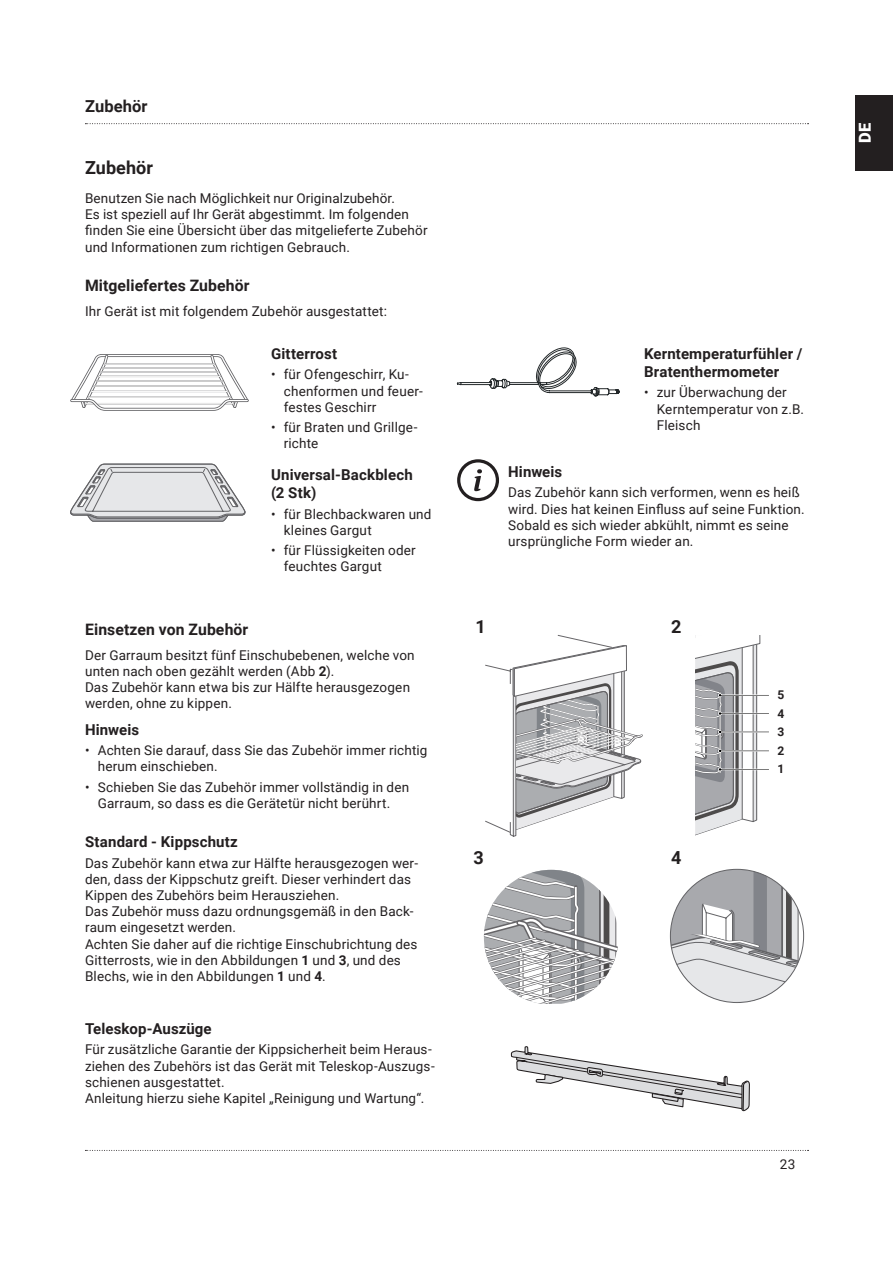
<style>
.page{position:relative;width:893px;height:1263px;background:#fff}
.page>*{position:absolute;margin:0;border:0;box-sizing:border-box;transform-origin:0 0}
.Überschrift_1{font:700 18px "Roboto";color:#231f20}
.t1{font:700 16.5px "Roboto";letter-spacing:.005em;color:#231f20}
.t2{font:900 16.5px "Roboto";color:#fff}
.Überschrift_2{font:700 15.75px "Roboto";letter-spacing:.005em;color:#231f20}
.Überschrift_3{font:700 15px/18px "Roboto";letter-spacing:.01em;color:#231f20}
.t3{font:13.5px/16.2px "Roboto";letter-spacing:.01em;color:#231f20}
.Überschrift_1-2{font:700 12px "Roboto";color:#231f20}
.s1{font-weight:700}
</style>
<div class="page">
<svg style="left:85px;top:1150px;width:723px;height:1px"></svg>
<svg style="left:85px;top:123px;width:723px;height:1px"></svg>
<div style="left:855px;top:95px;width:38px;height:75px;background:#231f20"></div>
<svg style="left:70px;top:354px;width:179px;height:57px"></svg>
<svg style="left:70px;top:463px;width:176px;height:59px"></svg>
<svg style="left:485px;top:635px;width:158px;height:202px"></svg>
<svg style="left:695px;top:635px;width:74px;height:201px"></svg>
<svg style="left:457px;top:348px;width:163px;height:48px"></svg>
<div style="left:457px;top:459px;width:42px;height:42px;border:3px solid #231f20;border-radius:50%"></div>
<svg style="left:474px;top:469px;width:8px;height:22px"></svg>
<svg style="left:484px;top:869px;width:319px;height:243px"></svg>
<p class="t1" style="left:85px;top:95px;width:64px">Zubehör</p>
<p class="Überschrift_1" style="left:85px;top:155px;width:69px">Zubehör</p>
<p class="t3" style="left:85px;top:190px;width:344px">Benutzen Sie nach Möglichkeit nur Originalzubehör.<br>Es ist speziell auf Ihr Gerät abgestimmt. Im folgenden finden Sie eine Übersicht über das mitgelieferte Zubehör und Informationen zum richtigen Gebrauch.</p>
<p class="Überschrift_2" style="left:85px;top:274px;width:166px">Mitgeliefertes Zubehör</p>
<p class="t3" style="left:85px;top:302px;width:304px">Ihr Gerät ist mit folgendem Zubehör ausgestattet:</p>
<p class="Überschrift_3" style="left:271px;top:344px;width:68px">Gitterrost</p>
<p class="t3" style="left:284px;top:366px;width:141px;text-indent:-13px">• für Ofengeschirr, Ku&shy;chenformen und feuer&shy;festes Geschirr</p>
<p class="t3" style="left:284px;top:419px;width:135px;text-indent:-13px">• für Braten und Grillge&shy;richte</p>
<p class="Überschrift_3" style="left:271px;top:465px;width:143px">Universal-Backblech (2 Stk)</p>
<p class="t3" style="left:284px;top:505px;width:149px;text-indent:-13px">• für Blechbackwaren und kleines Gargut</p>
<p class="t3" style="left:284px;top:542px;width:133px;text-indent:-13px">• für Flüssigkeiten oder feuchtes Gargut</p>
<p class="Überschrift_2" style="left:85px;top:618px;width:165px">Einsetzen von Zubehör</p>
<p class="t3" style="left:85px;top:646px;width:331px">Der Garraum besitzt fünf Einschubebenen, welche von unten nach oben gezählt werden (Abb <span class="s1">2</span>).</p>
<p class="t3" style="left:85px;top:678px;width:327px">Das Zubehör kann etwa bis zur Hälfte herausgezogen werden, ohne zu kippen.</p>
<p class="Überschrift_3" style="left:85px;top:720px;width:56px">Hinweis</p>
<p class="t3" style="left:98px;top:742px;width:331px;text-indent:-13px">• Achten Sie darauf, dass Sie das Zubehör immer richtig herum einschieben.</p>
<p class="t3" style="left:85px;top:778px;width:326px;text-align:center">• Schieben Sie das Zubehör immer vollständig in den<br>Garraum, so dass es die Gerätetür nicht berührt.</p>
<p class="Überschrift_3" style="left:85px;top:832px;width:154px">Standard - Kippschutz</p>
<p class="t3" style="left:85px;top:854px;width:335px">Das Zubehör kann etwa zur Hälfte herausgezogen wer&shy;den, dass der Kippschutz greift. Dieser verhindert das Kippen des Zubehörs beim Herausziehen.<br>Das Zubehör muss dazu ordnungsgemäß in den Back&shy;raum eingesetzt werden.</p>
<p class="t3" style="left:85px;top:935px;width:334px">Achten Sie daher auf die richtige Einschubrichtung des<br>Gitterrosts, wie in den Abbildungen <span class="s1">1</span> und <span class="s1">3</span>, und des<br>Blechs, wie in den Abbildungen <span class="s1">1</span> und <span class="s1">4</span>.</p>
<p class="Überschrift_3" style="left:85px;top:1019px;width:128px">Teleskop-Auszüge</p>
<p class="t3" style="left:85px;top:1041px;width:351px">Für zusätzliche Garantie der Kippsicherheit beim Heraus&shy;ziehen des Zubehörs ist das Gerät mit Teleskop-Auszugs&shy;schienen ausgestattet.<br>Anleitung hierzu siehe Kapitel „Reinigung und Wartung“.</p>
<p class="Überschrift_3" style="left:644px;top:344px;width:160px">Kerntemperaturfühler /<br>Bratenthermometer</p>
<p class="t3" style="left:657px;top:384px;width:149px;text-indent:-13px">• zur Überwachung der<br>Kerntemperatur von z.B.<br>Fleisch</p>
<p class="Überschrift_3" style="left:508px;top:462px;width:56px">Hinweis</p>
<p class="t3" style="left:508px;top:484px;width:298px">Das Zubehör kann sich verformen, wenn es heiß wird. Dies hat keinen Einfluss auf seine Funktion.</p>
<p class="t3" style="left:508px;top:516px;width:282px">Sobald es sich wieder abkühlt, nimmt es seine ursprüngliche Form wieder an.</p>
<p class="Überschrift_1" style="left:476px;top:614px;width:12px">1</p>
<p class="Überschrift_1" style="left:671px;top:614px;width:12px">2</p>
<p class="Überschrift_1" style="left:473px;top:845px;width:12px">3</p>
<p class="Überschrift_1" style="left:671px;top:845px;width:12px">4</p>
<p class="Überschrift_1-2" style="left:777px;top:686px;width:8px">5</p>
<p class="Überschrift_1-2" style="left:777px;top:705px;width:8px">4</p>
<p class="Überschrift_1-2" style="left:777px;top:723px;width:8px">3</p>
<p class="Überschrift_1-2" style="left:777px;top:742px;width:8px">2</p>
<p class="Überschrift_1-2" style="left:777px;top:760px;width:8px">1</p>
<p class="t3" style="left:780px;top:1155px;width:17px">23</p>
<p class="t2" style="left:853px;top:143px;width:22px;rotate:-90deg">DE</p>
</div>
